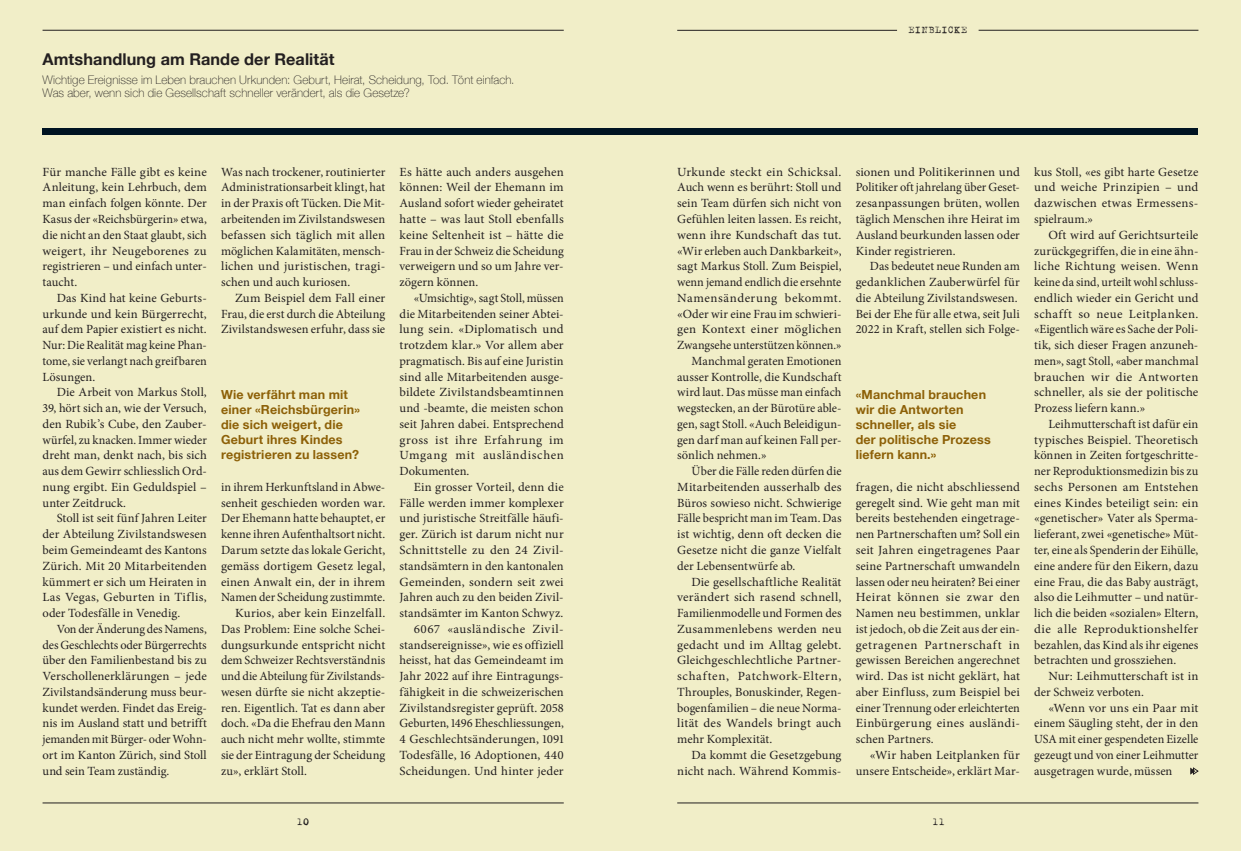
<style>
.page{position:relative;width:1241px;height:851px;background:#fff}
.page>*{position:absolute;margin:0;border:0;box-sizing:border-box;transform-origin:0 0}
.t1{font:700 16.25px "Helvetica Neue";letter-spacing:.005em;color:#231f20}
.t2{font:12.5px/15.8px "Minion Pro";letter-spacing:.01em;color:#231f20;text-align:justify}
.t3{font:700 12.5px/15px "Helvetica Neue";letter-spacing:.015em;color:#8d6007}
.t4{font:100 11.88px/13.8px "Helvetica Neue";letter-spacing:.01em;color:#231f20}
.t5{font:11.25px "Trixie Text";letter-spacing:.03em;color:#231f20}
</style>
<div class="page">
<div style="left:0;top:0;width:1240px;height:850px;background:#f1eec8"></div>
<hr style="left:43px;top:30px;width:520px;height:1px;background:#231f20">
<hr style="left:677px;top:30px;width:219px;height:1px;background:#231f20">
<hr style="left:978px;top:30px;width:220px;height:1px;background:#231f20">
<div style="left:43px;top:128px;width:1155px;height:7px;background:#001322"></div>
<svg style="left:1190px;top:767px;width:8px;height:8px"></svg>
<hr style="left:43px;top:802px;width:520px;height:1px;background:#231f20">
<hr style="left:677px;top:802px;width:521px;height:1px;background:#231f20">
<h4 class="t1" style="left:43px;top:47px;width:293px">Amtshandlung am Rande der Realität</h4>
<p class="t4" style="left:43px;top:72px;width:473px">Wichtige Ereignisse im Leben brauchen Urkunden: Geburt, Heirat, Scheidung, Tod. Tönt einfach.<br>Was aber, wenn sich die Gesellschaft schneller verändert, als die Gesetze?</p>
<p class="t5" style="left:908px;top:23px;width:60px">EINBLICKE</p>
<p class="t2" style="left:43px;top:164px;width:166px">Für manche Fälle gibt es keine Anleitung, kein Lehrbuch, dem man einfach folgen könnte. Der Kasus der «Reichsbürgerin» etwa, die nicht an den Staat glaubt, sich weigert, ihr Neugeborenes zu registrieren – und einfach unter&shy;taucht.</p>
<p class="t2" style="left:43px;top:290px;width:166px;text-indent:14px">Das Kind hat keine Geburts&shy;urkunde und kein Bürgerrecht, auf dem Papier existiert es nicht.<br>Nur: Die Realität mag keine Phan&shy;tome, sie verlangt nach greifbaren Lösungen.</p>
<p class="t2" style="left:43px;top:384px;width:166px;text-indent:14px">Die Arbeit von Markus Stoll, 39, hört sich an, wie der Versuch, den Rubik’s Cube, den Zauber&shy;würfel, zu knacken. Immer wieder dreht man, denkt nach, bis sich aus dem Gewirr schliesslich Ord&shy;nung ergibt. Ein Geduldspiel – unter Zeitdruck.</p>
<p class="t2" style="left:43px;top:510px;width:166px;text-indent:14px">Stoll ist seit fünf Jahren Leiter der Abteilung Zivilstandswesen beim Gemeindeamt des Kantons Zürich. Mit 20 Mitarbeitenden kümmert er sich um Heiraten in Las Vegas, Geburten in Tiflis, oder Todesfälle in Venedig.</p>
<p class="t2" style="left:43px;top:621px;width:166px;text-indent:14px">Von der Änderung des Namens, des Geschlechts oder Bürgerrechts über den Familienbestand bis zu Verschollenerklärungen – jede Zivilstandsänderung muss beur&shy;kundet werden. Findet das Ereig&shy;nis im Ausland statt und betrifft jemanden mit Bürger- oder Wohn&shy;ort im Kanton Zürich, sind Stoll und sein Team zuständig.</p>
<p class="t2" style="left:221px;top:164px;width:166px">Was nach trockener, routinierter Administrationsarbeit klingt, hat in der Praxis oft Tücken. Die Mit&shy;arbeitenden im Zivilstandswesen befassen sich täglich mit allen möglichen Kalamitäten, mensch&shy;lichen und juristischen, tragi&shy;schen und auch kuriosen.</p>
<p class="t2" style="left:221px;top:290px;width:166px;text-indent:14px">Zum Beispiel dem Fall einer Frau, die erst durch die Abteilung Zivilstandswesen erfuhr, dass sie</p>
<p class="t3" style="left:221px;top:387px;width:140px">Wie verfährt man mit einer «Reichsbürgerin» die sich weigert, die<br>Geburt ihres Kindes registrieren zu lassen?</p>
<p class="t2" style="left:221px;top:479px;width:166px">in ihrem Herkunftsland in Abwe&shy;senheit geschieden worden war.<br>Der Ehemann hatte behauptet, er kenne ihren Aufenthaltsort nicht.<br>Darum setzte das lokale Gericht, gemäss dortigem Gesetz legal, einen Anwalt ein, der in ihrem Namen der Scheidung zustimmte.</p>
<p class="t2" style="left:221px;top:605px;width:166px;text-indent:14px">Kurios, aber kein Einzelfall.<br>Das Problem: Eine solche Schei&shy;dungsurkunde entspricht nicht dem Schweizer Rechtsverständnis und die Abteilung für Zivilstands&shy;wesen dürfte sie nicht akzeptie&shy;ren. Eigentlich. Tat es dann aber doch. «Da die Ehefrau den Mann auch nicht mehr wollte, stimmte sie der Eintragung der Scheidung zu», erklärt Stoll.</p>
<p class="t2" style="left:399px;top:164px;width:166px">Es hätte auch anders ausgehen können: Weil der Ehemann im Ausland sofort wieder geheiratet hatte – was laut Stoll ebenfalls keine Seltenheit ist – hätte die Frau in der Schweiz die Scheidung verweigern und so um Jahre ver&shy;zögern können.</p>
<p class="t2" style="left:399px;top:290px;width:166px;text-indent:14px">«Umsichtig», sagt Stoll, müssen die Mitarbeitenden seiner Abtei&shy;lung sein. «Diplomatisch und trotzdem klar.» Vor allem aber pragmatisch. Bis auf eine Juristin sind alle Mitarbeitenden ausge&shy;bildete Zivilstandsbeamtinnen und -beamte, die meisten schon seit Jahren dabei. Entsprechend gross ist ihre Erfahrung im Umgang mit ausländischen Dokumenten.</p>
<p class="t2" style="left:399px;top:479px;width:166px;text-indent:14px">Ein grosser Vorteil, denn die Fälle werden immer komplexer und juristische Streitfälle häufi&shy;ger. Zürich ist darum nicht nur Schnittstelle zu den 24 Zivil&shy;standsämtern in den kantonalen Gemeinden, sondern seit zwei Jahren auch zu den beiden Zivil&shy;standsämter im Kanton Schwyz.</p>
<p class="t2" style="left:399px;top:621px;width:166px;text-indent:14px">6067 «ausländische Zivil&shy;standsereignisse», wie es offiziell heisst, hat das Gemeindeamt im Jahr 2022 auf ihre Eintragungs&shy;fähigkeit in die schweizerischen Zivilstandsregister geprüft. 2058<br>Geburten, 1496 Eheschliessungen, 4 Geschlechtsänderungen, 1091<br>Todesfälle, 16 Adoptionen, 440<br>Scheidungen. Und hinter jeder</p>
<p class="t2" style="left:677px;top:164px;width:166px">Urkunde steckt ein Schicksal.<br>Auch wenn es berührt: Stoll und sein Team dürfen sich nicht von Gefühlen leiten lassen. Es reicht, wenn ihre Kundschaft das tut. «Wir erleben auch Dankbarkeit», sagt Markus Stoll. Zum Beispiel, wenn jemand endlich die ersehnte Namensänderung bekommt. «Oder wir eine Frau im schwieri&shy;gen Kontext einer möglichen Zwangsehe unterstützen können.»</p>
<p class="t2" style="left:677px;top:353px;width:166px;text-indent:14px">Manchmal geraten Emotionen ausser Kontrolle, die Kundschaft wird laut. Das müsse man einfach wegstecken, an der Bürotüre able&shy;gen, sagt Stoll. «Auch Beleidigun&shy;gen darf man auf keinen Fall per&shy;sönlich nehmen.»</p>
<p class="t2" style="left:677px;top:463px;width:166px;text-indent:14px">Über die Fälle reden dürfen die Mitarbeitenden ausserhalb des Büros sowieso nicht. Schwierige Fälle bespricht man im Team. Das ist wichtig, denn oft decken die Gesetze nicht die ganze Vielfalt der Lebensentwürfe ab.</p>
<p class="t2" style="left:677px;top:573px;width:166px;text-indent:14px">Die gesellschaftliche Realität verändert sich rasend schnell, Familienmodelle und Formen des Zusammenlebens werden neu gedacht und im Alltag gelebt.<br>Gleichgeschlechtliche Partner&shy;schaften, Patchwork-Eltern, Throuples, Bonuskinder, Regen&shy;bogenfamilien – die neue Norma&shy;lität des Wandels bringt auch mehr Komplexität.</p>
<p class="t2" style="left:677px;top:747px;width:166px;text-align:right">Da kommt die Gesetzgebung nicht nach. Während Kommis-</p>
<p class="t2" style="left:855px;top:164px;width:166px">sionen und Politikerinnen und Politiker oft jahrelang über Geset&shy;zesanpassungen brüten, wollen täglich Menschen ihre Heirat im Ausland beurkunden lassen oder Kinder registrieren.</p>
<p class="t2" style="left:855px;top:258px;width:166px;text-align:left;text-indent:14px">Das bedeutet neue Runden am gedanklichen Zauberwürfel für die Abteilung Zivilstandswesen.<br>Bei der Ehe für alle etwa, seit Juli<br>2022 in Kraft, stellen sich Folge-</p>
<p class="t3" style="left:855px;top:387px;width:137px">«Manchmal brauchen wir die Antworten schneller, als sie<br>der politische Prozess liefern kann.»</p>
<p class="t2" style="left:855px;top:479px;width:166px">fragen, die nicht abschliessend geregelt sind. Wie geht man mit bereits bestehenden eingetrage&shy;nen Partnerschaften um? Soll ein seit Jahren eingetragenes Paar seine Partnerschaft umwandeln lassen oder neu heiraten? Bei einer Heirat können sie zwar den Namen neu bestimmen, unklar ist jedoch, ob die Zeit aus der ein&shy;getragenen Partnerschaft in gewissen Bereichen angerechnet wird. Das ist nicht geklärt, hat aber Einfluss, zum Beispiel bei einer Trennung oder erleichterten Einbürgerung eines ausländi&shy;schen Partners.</p>
<p class="t2" style="left:855px;top:747px;width:166px;text-align:right">«Wir haben Leitplanken für unsere Entscheide», erklärt Mar-</p>
<p class="t2" style="left:1033px;top:164px;width:166px">kus Stoll, «es gibt harte Gesetze und weiche Prinzipien – und dazwischen etwas Ermessens&shy;spielraum.»</p>
<p class="t2" style="left:1033px;top:227px;width:166px;text-indent:14px">Oft wird auf Gerichtsurteile zurückgegriffen, die in eine ähn&shy;liche Richtung weisen. Wenn keine da sind, urteilt wohl schluss&shy;endlich wieder ein Gericht und schafft so neue Leitplanken. «Eigentlich wäre es Sache der Poli&shy;tik, sich dieser Fragen anzuneh&shy;men», sagt Stoll, «aber manchmal brauchen wir die Antworten schneller, als sie der politische Prozess liefern kann.»</p>
<p class="t2" style="left:1033px;top:416px;width:166px;text-indent:14px">Leihmutterschaft ist dafür ein typisches Beispiel. Theoretisch können in Zeiten fortgeschritte&shy;ner Reproduktionsmedizin bis zu sechs Personen am Entstehen eines Kindes beteiligt sein: ein «genetischer» Vater als Sperma&shy;lieferant, zwei «genetische» Müt&shy;ter, eine als Spenderin der Eihülle, eine andere für den Eikern, dazu eine Frau, die das Baby austrägt, also die Leihmutter – und natür&shy;lich die beiden «sozialen» Eltern, die alle Reproduktionshelfer bezahlen, das Kind als ihr eigenes betrachten und grossziehen.</p>
<p class="t2" style="left:1033px;top:668px;width:166px;text-indent:14px">Nur: Leihmutterschaft ist in der Schweiz verboten.</p>
<p class="t2" style="left:1033px;top:699px;width:166px;text-indent:14px">«Wenn vor uns ein Paar mit einem Säugling steht, der in den USA mit einer gespendeten Eizelle gezeugt und von einer Leihmutter ausgetragen wurde, müssen</p>
<p class="t5" style="left:297px;top:815px;width:14px">10</p>
<p class="t5" style="left:932px;top:815px;width:14px">11</p>
</div>
